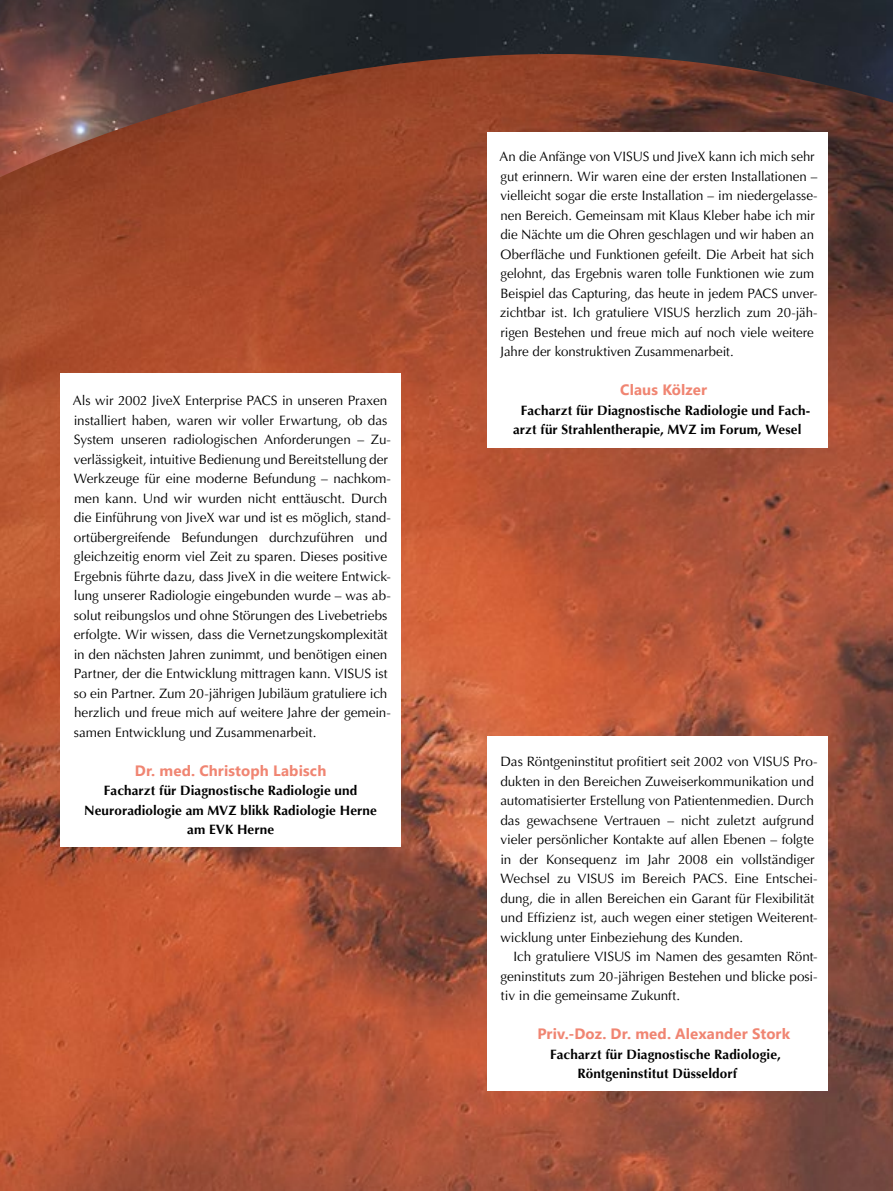
<style>
.page{position:relative;width:893px;height:1191px;background:#fff}
.page>*{position:absolute;margin:0;border:0;box-sizing:border-box;transform-origin:0 0}
.t1{font:700 15px "Segoe UI";letter-spacing:.01em;color:#f08572}
.t2{font:13.5px/19.5px "Optima LT";letter-spacing:-.005em;color:#000}
.t3{font:700 13.5px/19.5px "Optima LT";letter-spacing:.005em;color:#000}
</style>
<div class="page">
<img style="left:0;top:0;width:893px;height:54px">
<img style="left:0;top:54px;width:893px;height:1137px">
<div style="left:61px;top:373px;width:340px;height:474px;background:#fff"></div>
<div style="left:487px;top:736px;width:340px;height:355px;background:#fff"></div>
<div style="left:487px;top:132px;width:340px;height:315px;background:#fff"></div>
<p class="t2" style="left:73px;top:391px;width:320px">Als wir 2002 JiveX Enterprise PACS in unseren Praxen installiert haben, waren wir voller Erwartung, ob das System unseren radiologischen Anforderungen – Zu&shy;verlässigkeit, intuitive Bedienung und Bereitstellung der Werkzeuge für eine moderne Befundung – nachkom&shy;men kann. Und wir wurden nicht enttäuscht. Durch die Einführung von JiveX war und ist es möglich, stand&shy;ortübergreifende Befundungen durchzuführen und gleichzeitig enorm viel Zeit zu sparen. Dieses positive Ergebnis führte dazu, dass JiveX in die weitere Entwick&shy;lung unserer Radiologie eingebunden wurde – was ab&shy;solut reibungslos und ohne Störungen des Livebetriebs erfolgte. Wir wissen, dass die Vernetzungskomplexität in den nächsten Jahren zunimmt, und benötigen einen Partner, der die Entwicklung mittragen kann. VISUS ist so ein Partner. Zum 20-jährigen Jubiläum gratuliere ich herzlich und freue mich auf weitere Jahre der gemein&shy;samen Entwicklung und Zusammenarbeit.</p>
<p class="t1" style="left:135px;top:756px;width:193px">Dr. med. Christoph Labisch</p>
<p class="t3" style="left:84px;top:781px;width:294px;text-align:center">Facharzt für Diagnostische Radiologie und<br>Neuroradiologie am MVZ blikk Radiologie Herne am EVK Herne</p>
<p class="t2" style="left:500px;top:147px;width:320px">An die Anfänge von VISUS und JiveX kann ich mich sehr gut erinnern. Wir waren eine der ersten Installationen – vielleicht sogar die erste Installation – im niedergelasse&shy;nen Bereich. Gemeinsam mit Klaus Kleber habe ich mir die Nächte um die Ohren geschlagen und wir haben an Oberfläche und Funktionen gefeilt. Die Arbeit hat sich gelohnt, das Ergebnis waren tolle Funktionen wie zum Beispiel das Capturing, das heute in jedem PACS unver&shy;zichtbar ist. Ich gratuliere VISUS herzlich zum 20-jäh&shy;rigen Bestehen und freue mich auf noch viele weitere Jahre der konstruktiven Zusammenarbeit.</p>
<p class="t1" style="left:620px;top:376px;width:88px">Claus Kölzer</p>
<p class="t3" style="left:513px;top:401px;width:299px;text-indent:8px">Facharzt für Diagnostische Radiologie und Fach&shy;arzt für Strahlentherapie, MVZ im Forum, Wesel</p>
<p class="t2" style="left:500px;top:752px;width:319px">Das Röntgeninstitut profitiert seit 2002 von VISUS Pro&shy;dukten in den Bereichen Zuweiserkommunikation und automatisierter Erstellung von Patientenmedien. Durch das gewachsene Vertrauen – nicht zuletzt aufgrund vieler persönlicher Kontakte auf allen Ebenen – folgte in der Konsequenz im Jahr 2008 ein vollständiger Wechsel zu VISUS im Bereich PACS. Eine Entschei&shy;dung, die in allen Bereichen ein Garant für Flexibilität und Effizienz ist, auch wegen einer stetigen Weiterent&shy;wicklung unter Einbeziehung des Kunden.</p>
<p class="t2" style="left:501px;top:947px;width:319px;text-align:justify;text-indent:13px">Ich gratuliere VISUS im Namen des gesamten Rönt&shy;geninstituts zum 20-jährigen Bestehen und blicke posi&shy;tiv in die gemeinsame Zukunft.</p>
<p class="t1" style="left:537px;top:1019px;width:254px">Priv.-Doz. Dr. med. Alexander Stork</p>
<p class="t3" style="left:578px;top:1044px;width:205px;text-indent:-27px">Facharzt für Diagnostische Radiologie,<br>Röntgeninstitut Düsseldorf</p>
</div>
